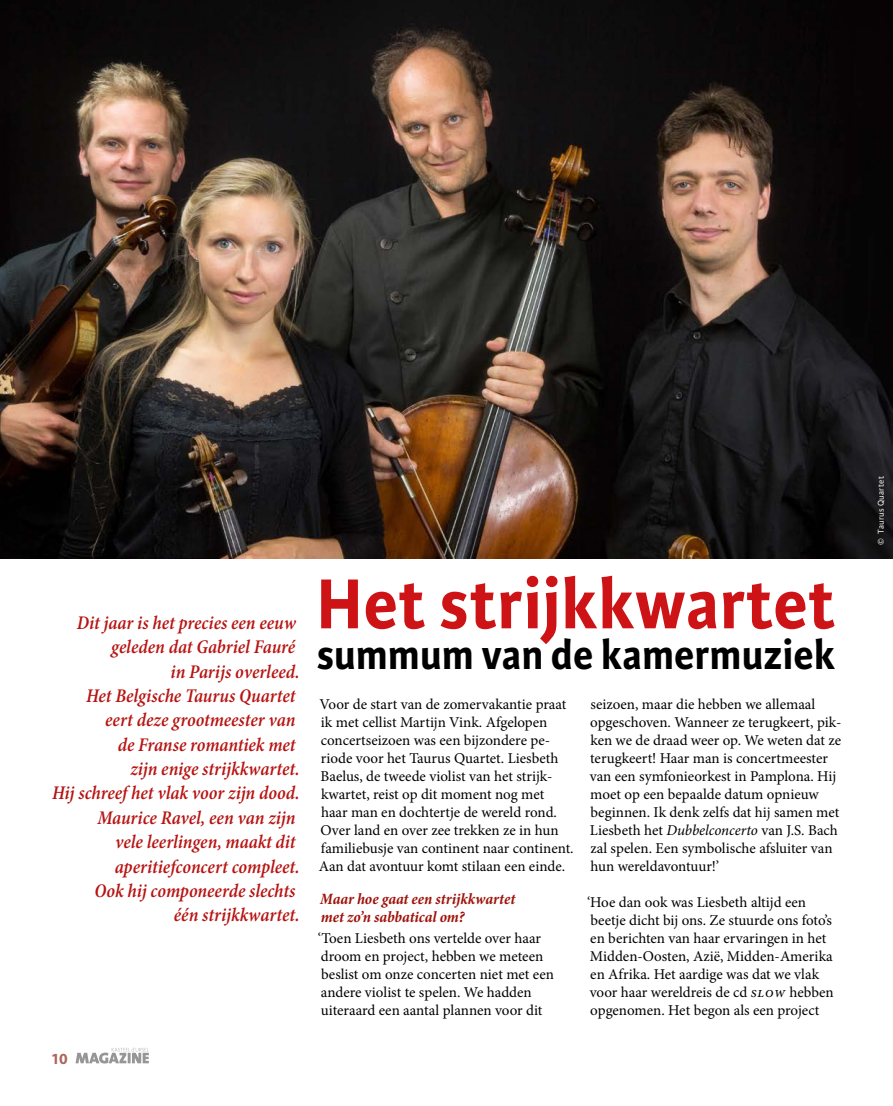
<style>
.page{position:relative;width:893px;height:1106px;background:#fff}
.page>*{position:absolute;margin:0;border:0;box-sizing:border-box;transform-origin:0 0}
.t1{font:700 75.45px "Karmina Sans";letter-spacing:.015em;color:#cd1316;scale:.94 1}
.t2{font:700 44.25px "Karmina Sans";letter-spacing:.01em;color:#000;scale:.94 1}
.t3{font:italic 600 condensed 19.5px/24.5px "Minion Pro";color:#b61412;text-align:right}
.t4{font:italic 700 condensed 15.9px/18px "Minion Pro";letter-spacing:-.005em;color:#9e120a}
.t5{font:700 15.6px "Myriad Pro";color:#ab685c}
.t6{font:15px/18px "Minion Pro";color:#000}
.t7{font:9px "Karmina Sans";letter-spacing:.03em;color:#f4f2eb}
.s1{font-style:italic}
</style>
<div class="page">
<svg style="left:76px;top:1047px;width:73px;height:16px"></svg>
<img style="left:0;top:0;width:893px;height:558px">
<p class="t3" style="left:52px;top:610px;width:249px">Dit jaar is het precies een eeuw geleden dat Gabriel Fauré<br>in Parijs overleed.<br>Het Belgische Taurus Quartet<br>eert deze grootmeester van<br>de Franse romantiek met<br>zijn enige strijkkwartet.<br>Hij schreef het vlak voor zijn dood.<br>Maurice Ravel, een van zijn<br>vele leerlingen, maakt dit aperitiefconcert compleet.<br>Ook hij componeerde slechts<br>één strijkkwartet.</p>
<p class="t5" style="left:51px;top:1048px;width:18px">10</p>
<h1 class="t1" style="left:317px;top:560px;width:553px">Het strijkkwartet</h1>
<h2 class="t2" style="left:317px;top:629px;width:553px">summum van de kamermuziek</h2>
<p class="t6" style="left:319px;top:695px;width:256px">Voor de start van de zomervakantie praat ik met cellist Martijn Vink. Afgelopen concertseizoen was een bijzondere pe&shy;riode voor het Taurus Quartet. Liesbeth Baelus, de tweede violist van het strijk&shy;kwartet, reist op dit moment nog met<br>haar man en dochtertje de wereld rond.<br>Over land en over zee trekken ze in hun familiebusje van continent naar continent.<br>Aan dat avontuur komt stilaan een einde.</p>
<p class="t4" style="left:320px;top:889px;width:196px">Maar hoe gaat een strijkkwartet met zo’n sabbatical om?</p>
<p class="t6" style="left:318px;top:929px;width:238px">‘Toen Liesbeth ons vertelde over haar droom en project, hebben we meteen beslist om onze concerten niet met een andere violist te spelen. We hadden uiteraard een aantal plannen voor dit</p>
<p class="t6" style="left:590px;top:695px;width:253px">seizoen, maar die hebben we allemaal opgeschoven. Wanneer ze terugkeert, pik&shy;ken we de draad weer op. We weten dat ze terugkeert! Haar man is concertmeester van een symfonieorkest in Pamplona. Hij moet op een bepaalde datum opnieuw beginnen. Ik denk zelfs dat hij samen met Liesbeth het <span class="s1">Dubbelconcerto</span> van J.S. Bach zal spelen. Een symbolische afsluiter van hun wereldavontuur!’</p>
<p class="t6" style="left:587px;top:893px;width:248px">‘Hoe dan ook was Liesbeth altijd een beetje dicht bij ons. Ze stuurde ons foto’s en berichten van haar ervaringen in het Midden-Oosten, Azië, Midden-Amerika en Afrika. Het aardige was dat we vlak voor haar wereldreis de cd <span class="s1">SLOW</span> hebben opgenomen. Het begon als een project</p>
<p class="t7" style="left:876px;top:545px;width:70px;rotate:-90deg">© Taurus Quartet</p>
</div>
